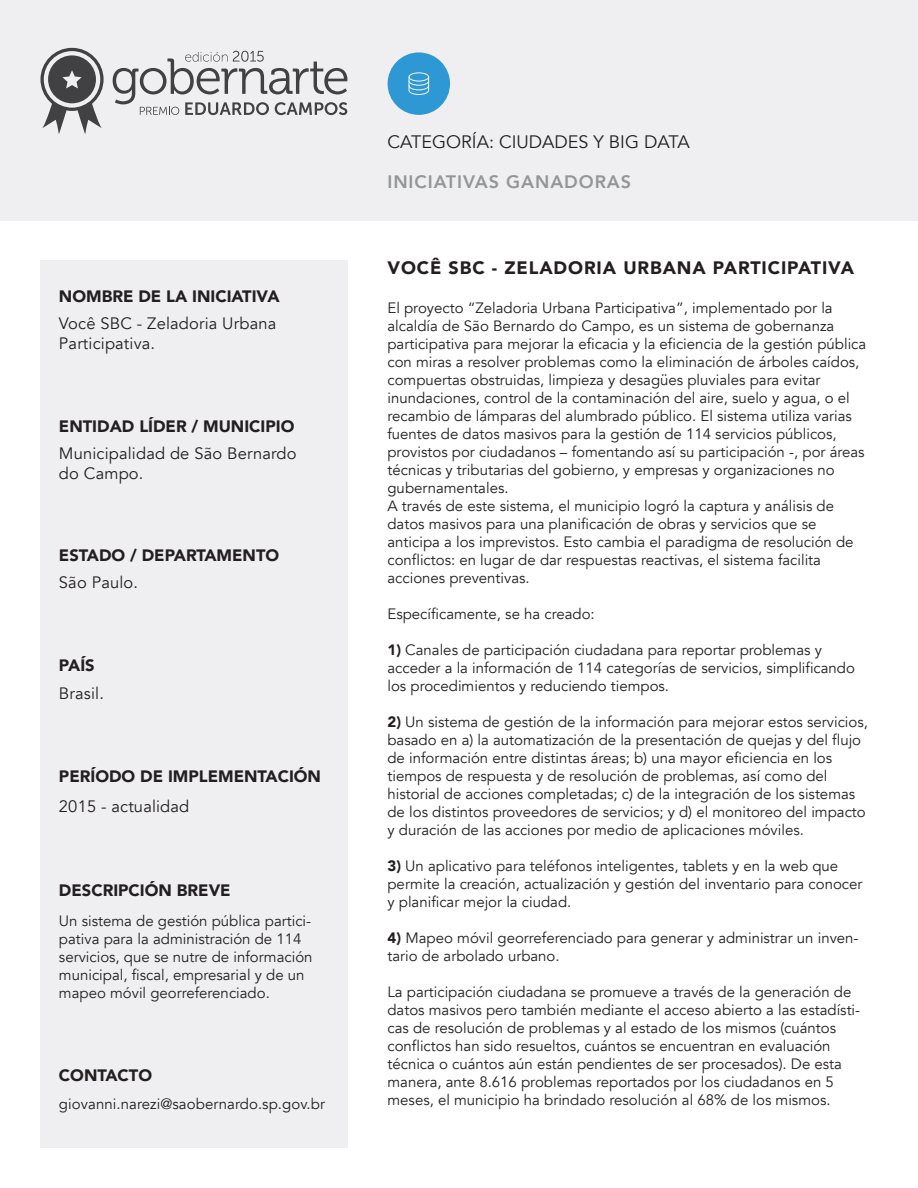
<style>
.page{position:relative;width:918px;height:1188px;background:#fff}
.page>*{position:absolute;margin:0;border:0;box-sizing:border-box;transform-origin:0 0}
.t1{font:900 18px "Avenir";letter-spacing:.05em;color:#231f20}
.t2{font:18px "Avenir";color:#231f20}
.t3{font:800 18px "Avenir";letter-spacing:.05em;color:#939598}
.t4{font:900 16.5px "Avenir";color:#231f20}
.t5{font:16.5px/19.8px "Avenir";letter-spacing:.01em;color:#231f20}
.t6{font:15px/18px "Avenir";color:#231f20}
.s1{font-weight:900}
</style>
<div class="page">
<div style="left:40px;top:261px;width:308px;height:887px;background:#efeff1"></div>
<div style="left:0;top:0;width:918px;height:220px;background:#efeff1"></div>
<svg style="left:113px;top:51px;width:234px;height:64px"></svg>
<svg style="left:40px;top:48px;width:64px;height:86px"></svg>
<div style="left:388px;top:52px;width:62px;height:63px;background:#2e98d4;border-radius:50%"></div>
<svg style="left:409px;top:72px;width:20px;height:23px"></svg>
<p class="t4" style="left:59px;top:282px;width:222px">NOMBRE DE LA INICIATIVA</p>
<p class="t5" style="left:59px;top:313px;width:219px">Você SBC - Zeladoria Urbana<br>Participativa.</p>
<p class="t4" style="left:59px;top:412px;width:237px">ENTIDAD LÍDER / MUNICIPIO</p>
<p class="t5" style="left:59px;top:444px;width:239px">Municipalidad de São Bernardo do Campo.</p>
<p class="t4" style="left:59px;top:541px;width:222px">ESTADO / DEPARTAMENTO</p>
<p class="t5" style="left:59px;top:573px;width:81px">São Paulo.</p>
<p class="t4" style="left:59px;top:651px;width:37px">PAÍS</p>
<p class="t5" style="left:59px;top:684px;width:46px">Brasil.</p>
<p class="t4" style="left:59px;top:762px;width:264px">PERÍODO DE IMPLEMENTACIÓN</p>
<p class="t5" style="left:59px;top:797px;width:132px">2015 - actualidad</p>
<p class="t4" style="left:59px;top:876px;width:173px">DESCRIPCIÓN BREVE</p>
<p class="t6" style="left:59px;top:913px;width:255px">Un sistema de gestión pública partici&shy;pativa para la administración de 114 servicios, que se nutre de información municipal, fiscal, empresarial y de un mapeo móvil georreferenciado.</p>
<p class="t4" style="left:59px;top:1061px;width:95px">CONTACTO</p>
<p class="t6" style="left:59px;top:1095px;width:268px">giovanni.narezi@saobernardo.sp.gov.br</p>
<p class="t2" style="left:387px;top:131px;width:304px">CATEGORÍA: CIUDADES Y BIG DATA</p>
<p class="t3" style="left:387px;top:167px;width:245px">INICIATIVAS GANADORAS</p>
<p class="t1" style="left:387px;top:253px;width:468px">VOCÊ SBC - ZELADORIA URBANA PARTICIPATIVA</p>
<p class="t6" style="left:387px;top:299px;width:480px">El proyecto “Zeladoria Urbana Participativa”, implementado por la alcaldía de São Bernardo do Campo, es un sistema de gobernanza participativa para mejorar la eficacia y la eficiencia de la gestión pública con miras a resolver problemas como la eliminación de árboles caídos, compuertas obstruidas, limpieza y desagües pluviales para evitar inundaciones, control de la contaminación del aire, suelo y agua, o el recambio de lámparas del alumbrado público. El sistema utiliza varias fuentes de datos masivos para la gestión de 114 servicios públicos, provistos por ciudadanos – fomentando así su participación -, por áreas técnicas y tributarias del gobierno, y empresas y organizaciones no gubernamentales.<br>A través de este sistema, el municipio logró la captura y análisis de datos masivos para una planificación de obras y servicios que se anticipa a los imprevistos. Esto cambia el paradigma de resolución de conflictos: en lugar de dar respuestas reactivas, el sistema facilita acciones preventivas.</p>
<p class="t6" style="left:387px;top:605px;width:209px">Específicamente, se ha creado:</p>
<p class="t6" style="left:387px;top:641px;width:469px"><span class="s1">1)</span> Canales de participación ciudadana para reportar problemas y acceder a la información de 114 categorías de servicios, simplificando los procedimientos y reduciendo tiempos.</p>
<p class="t6" style="left:387px;top:713px;width:482px"><span class="s1">2)</span> Un sistema de gestión de la información para mejorar estos servicios, basado en a) la automatización de la presentación de quejas y del flujo de información entre distintas áreas; b) una mayor eficiencia en los tiempos de respuesta y de resolución de problemas, así como del historial de acciones completadas; c) de la integración de los sistemas de los distintos proveedores de servicios; y d) el monitoreo del impacto y duración de las acciones por medio de aplicaciones móviles.</p>
<p class="t6" style="left:387px;top:857px;width:476px"><span class="s1">3)</span> Un aplicativo para teléfonos inteligentes, tablets y en la web que permite la creación, actualización y gestión del inventario para conocer y planificar mejor la ciudad.</p>
<p class="t6" style="left:387px;top:929px;width:473px"><span class="s1">4)</span> Mapeo móvil georreferenciado para generar y administrar un inven&shy;tario de arbolado urbano.</p>
<p class="t6" style="left:387px;top:983px;width:474px">La participación ciudadana se promueve a través de la generación de datos masivos pero también mediante el acceso abierto a las estadísti&shy;cas de resolución de problemas y al estado de los mismos (cuántos conflictos han sido resueltos, cuántos se encuentran en evaluación técnica o cuántos aún están pendientes de ser procesados). De esta manera, ante 8.616 problemas reportados por los ciudadanos en 5 meses, el municipio ha brindado resolución al 68% de los mismos.</p>
</div>
